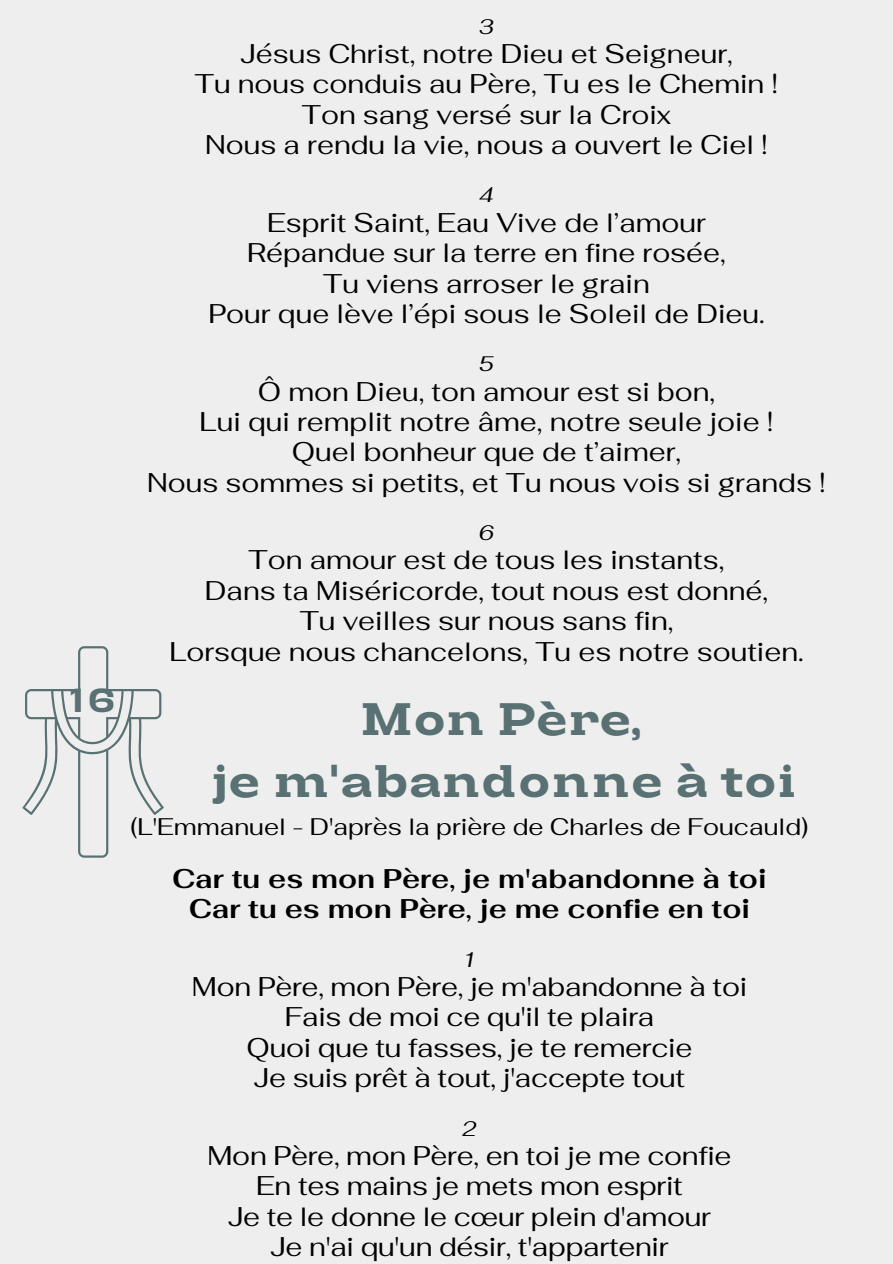
<style>
.page{position:relative;width:893px;height:1264px;background:#fff}
.page>*{position:absolute;margin:0;border:0;box-sizing:border-box;transform-origin:0 0}
.t1{font:700 expanded 45px/61.8px "Lazord Slab";color:#597173;text-align:center}
.t2{font:700 expanded 33px "Lazord Slab";color:#597173}
.t3{font:27px/30.3px "Fahkwang";color:#000;text-align:center}
.t4{font:700 27px/30.3px "Fahkwang";color:#000;text-align:center}
.t5{font:24px "Fahkwang";color:#000}
.t6{font:italic 21px "Fahkwang";color:#000}
</style>
<div class="page">
<div style="left:0;top:0;width:892px;height:1263px;background:#eee"></div>
<svg style="left:22px;top:646px;width:142px;height:211px"></svg>
<p class="t2" style="left:70px;top:683px;width:47px">16</p>
<h3 class="t6" style="left:479px;top:12px;width:16px">3</h3>
<h3 class="t3" style="left:195px;top:38px;width:585px">Jésus Christ, notre Dieu et Seigneur,<br>Tu nous conduis au Père, Tu es le Chemin !<br>Ton sang versé sur la Croix<br>Nous a rendu la vie, nous a ouvert le Ciel !</h3>
<h3 class="t6" style="left:479px;top:181px;width:16px">4</h3>
<h3 class="t3" style="left:208px;top:207px;width:557px">Esprit Saint, Eau Vive de l’amour Répandue sur la terre en fine rosée,<br>Tu viens arroser le grain<br>Pour que lève l’épi sous le Soleil de Dieu.</h3>
<h3 class="t6" style="left:479px;top:350px;width:16px">5</h3>
<h3 class="t3" style="left:147px;top:376px;width:680px">Ô mon Dieu, ton amour est si bon,<br>Lui qui remplit notre âme, notre seule joie !<br>Quel bonheur que de t’aimer,<br>Nous sommes si petits, et Tu nous vois si grands !</h3>
<h3 class="t6" style="left:479px;top:519px;width:16px">6</h3>
<h3 class="t3" style="left:169px;top:544px;width:635px">Ton amour est de tous les instants,<br>Dans ta Miséricorde, tout nous est donné,<br>Tu veilles sur nous sans fin,<br>Lorsque nous chancelons, Tu es notre soutien.</h3>
<h3 class="t1" style="left:213px;top:688px;width:585px">Mon Père,<br>je m'abandonne à toi</h3>
<p class="t5" style="left:130px;top:810px;width:679px">(L'Emmanuel - D'après la prière de Charles de Foucauld)</p>
<h1 class="t4" style="left:172px;top:863px;width:596px">Car tu es mon Père, je m'abandonne à toi<br>Car tu es mon Père, je me confie en toi</h1>
<p class="t6" style="left:462px;top:945px;width:16px">1</p>
<p class="t3" style="left:192px;top:971px;width:556px">Mon Père, mon Père, je m'abandonne à toi Fais de moi ce qu'il te plaira<br>Quoi que tu fasses, je te remercie<br>Je suis prêt à tout, j'accepte tout</p>
<h2 class="t6" style="left:462px;top:1114px;width:16px">2</h2>
<h2 class="t3" style="left:207px;top:1139px;width:525px">Mon Père, mon Père, en toi je me confie En tes mains je mets mon esprit<br>Je te le donne le cœur plein d'amour<br>Je n'ai qu'un désir, t'appartenir</h2>
</div>
